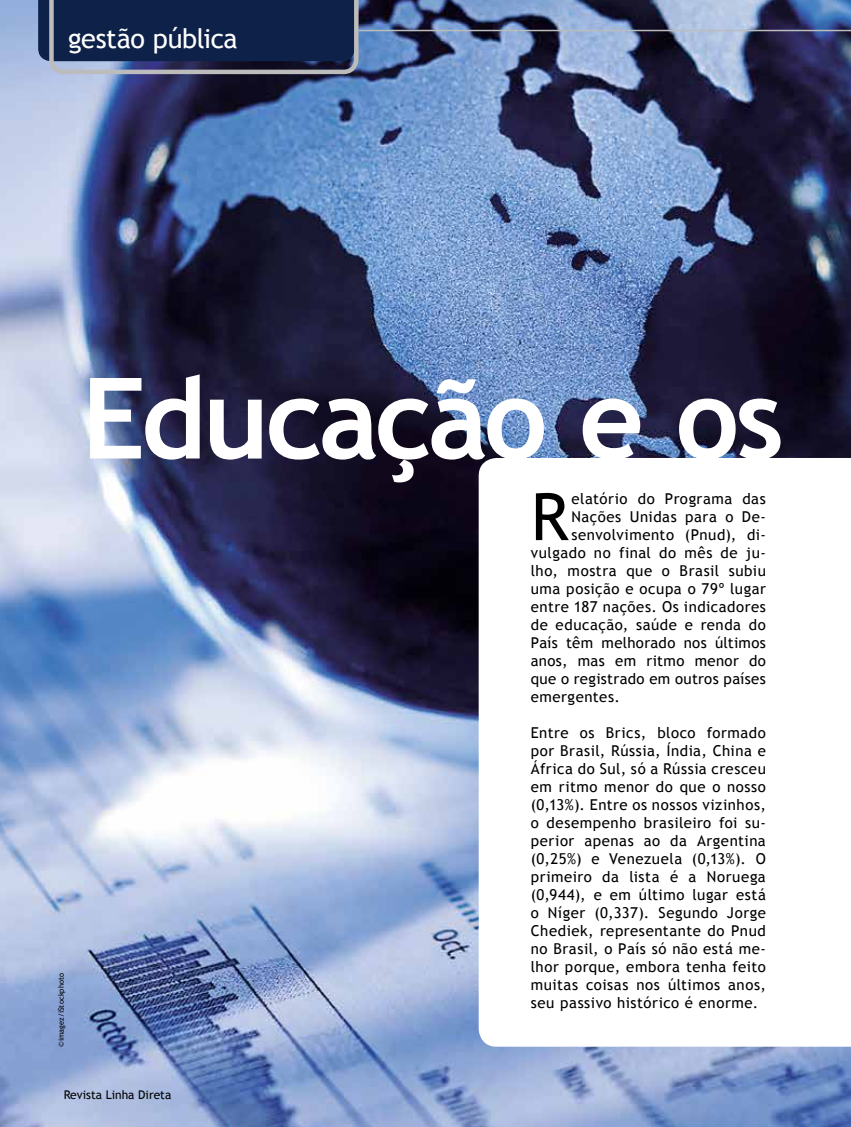
<style>
.page{position:relative;width:851px;height:1127px;background:#fff}
.page>*{position:absolute;margin:0;border:0;box-sizing:border-box;transform-origin:0 0}
.t1{font:700 112.5px "Trebuchet MS";letter-spacing:-.035em;color:#fff}
.t2{font:65.25px "Trebuchet MS";color:#000}
.t3{font:27px "Trebuchet MS";letter-spacing:-.015em;color:#fff}
.t4{font:15px/18px "Trebuchet MS";letter-spacing:.03em;color:#000;text-align:justify}
.t5{font:12px "Trebuchet MS";color:#000}
.t6{font:7.5px "Trebuchet MS";letter-spacing:.01em;color:#000}
</style>
<div class="page">
<img style="left:0;top:0;width:850px;height:1127px">
<svg style="left:38px;top:0;width:320px;height:74px;background:#213256"></svg>
<svg style="left:357px;top:29px;width:493px;height:202px;background:#596c94"></svg>
<svg style="left:478px;top:458px;width:372px;height:588px"></svg>
<h3 class="t3" style="left:68px;top:22px;width:171px">gestão pública</h3>
<p class="t6" style="left:57px;top:1046px;width:75px;rotate:-90deg">©imagez/iStockphoto</p>
<h1 class="t1" style="left:82px;top:348px;width:703px">Educação e os</h1>
<h2 class="t2" style="left:530px;top:478px;width:39px">R</h2>
<p class="t4" style="left:571px;top:490px;width:196px">elatório do Programa das</p>
<p class="t4" style="left:571px;top:508px;width:196px">Nações Unidas para o De-</p>
<p class="t4" style="left:571px;top:526px;width:196px">senvolvimento (Pnud), di-</p>
<p class="t4" style="left:530px;top:544px;width:236px">vulgado no final do mês de ju-</p>
<p class="t4" style="left:530px;top:562px;width:236px">lho, mostra que o Brasil subiu</p>
<p class="t4" style="left:530px;top:580px;width:236px">uma posição e ocupa o 79º lugar</p>
<p class="t4" style="left:530px;top:598px;width:236px">entre 187 nações. Os indicadores</p>
<p class="t4" style="left:530px;top:616px;width:236px">de educação, saúde e renda do</p>
<p class="t4" style="left:530px;top:634px;width:236px">País têm melhorado nos últimos</p>
<p class="t4" style="left:530px;top:652px;width:236px">anos, mas em ritmo menor do</p>
<p class="t4" style="left:530px;top:670px;width:236px">que o registrado em outros países</p>
<p class="t4" style="left:530px;top:688px;width:91px">emergentes.</p>
<p class="t4" style="left:530px;top:724px;width:236px">Entre os Brics, bloco formado por Brasil, Rússia, Índia, China e África do Sul, só a Rússia cresceu em ritmo menor do que o nosso (0,13%). Entre os nossos vizinhos, o desempenho brasileiro foi su&shy;perior apenas ao da Argentina (0,25%) e Venezuela (0,13%). O primeiro da lista é a Noruega (0,944), e em último lugar está o Níger (0,337). Segundo Jorge Chediek, representante do Pnud no Brasil, o País só não está me&shy;lhor porque, embora tenha feito muitas coisas nos últimos anos, seu passivo histórico é enorme.</p>
<p class="t5" style="left:64px;top:1088px;width:109px">Revista Linha Direta</p>
</div>
